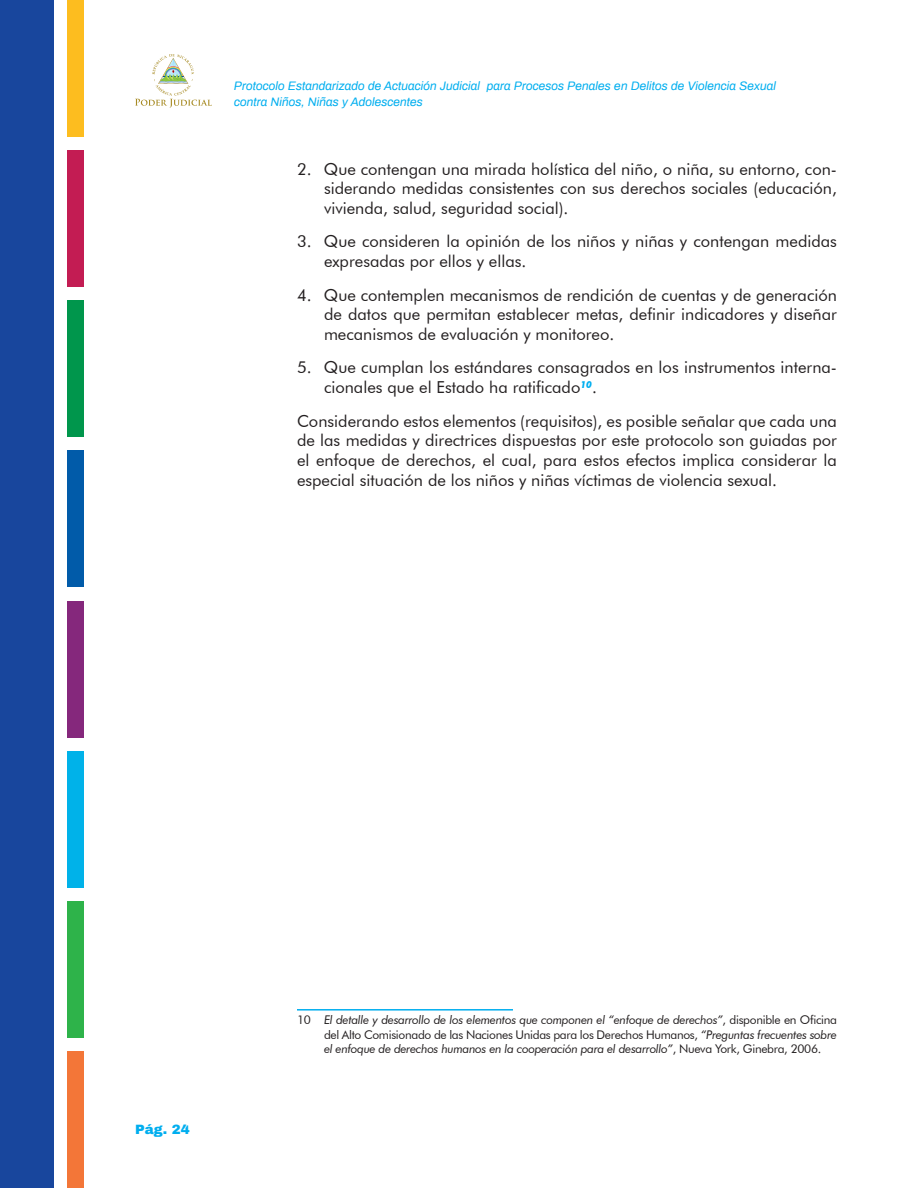
<style>
.page{position:relative;width:918px;height:1188px;background:#fff}
.page>*{position:absolute;margin:0;border:0;box-sizing:border-box;transform-origin:0 0}
.Enumerativo_1{font:16.5px/19.8px "Futura BT";color:#231f20;text-align:justify}
.t1{font:900 13.5px "Archivo";color:#00aeef}
.Citas_a_pie{font:italic 12px/14.4px "Futura BT";letter-spacing:-.025em;color:#231f20;text-align:justify}
.t2{font:italic 12px/15.8px "Archivo";color:#00aeef}
.s1{font-style:normal}
</style>
<div class="page">
<div style="left:0;top:0;width:54px;height:1188px;background:#18469d"></div>
<div style="left:68px;top:1051px;width:16px;height:137px;background:#f37638"></div>
<div style="left:68px;top:901px;width:16px;height:137px;background:#2eb34a"></div>
<div style="left:68px;top:751px;width:16px;height:137px;background:#00b2e9"></div>
<div style="left:68px;top:601px;width:16px;height:136px;background:#85287c"></div>
<div style="left:68px;top:451px;width:16px;height:136px;background:#015ba9"></div>
<div style="left:68px;top:300px;width:16px;height:137px;background:#00964c"></div>
<div style="left:68px;top:150px;width:16px;height:137px;background:#c31c53"></div>
<div style="left:68px;top:0;width:16px;height:137px;background:#fdbd1f"></div>
<svg style="left:135px;top:54px;width:77px;height:54px"></svg>
<hr style="left:297px;top:1009px;width:216px;height:2px;background:#00aeef">
<p class="t2" style="left:234px;top:77px;width:544px">Protocolo Estandarizado de Actuación Judicial para Procesos Penales en Delitos de Violencia Sexual contra Niños, Niñas y Adolescentes</p>
<p class="Enumerativo_1" style="left:324px;top:159px;width:514px;text-indent:-27px">2. Que contengan una mirada holística del niño, o niña, su entorno, con&shy;siderando medidas consistentes con sus derechos sociales (educación, vivienda, salud, seguridad social).</p>
<p class="Enumerativo_1" style="left:324px;top:232px;width:514px;text-indent:-27px">3. Que consideren la opinión de los niños y niñas y contengan medidas expresadas por ellos y ellas.</p>
<p class="Enumerativo_1" style="left:324px;top:285px;width:514px;text-indent:-27px">4. Que contemplen mecanismos de rendición de cuentas y de generación de datos que permitan establecer metas, definir indicadores y diseñar mecanismos de evaluación y monitoreo.</p>
<p class="Enumerativo_1" style="left:324px;top:358px;width:514px;text-indent:-27px">5. Que cumplan los estándares consagrados en los instrumentos interna&shy;cionales que el Estado ha ratificado<sup>10</sup>.</p>
<p class="Enumerativo_1" style="left:297px;top:411px;width:542px">Considerando estos elementos (requisitos), es posible señalar que cada una de las medidas y directrices dispuestas por este protocolo son guiadas por el enfoque de derechos, el cual, para estos efectos implica considerar la especial situación de los niños y niñas víctimas de violencia sexual.</p>
<p class="t1" style="left:135px;top:1121px;width:56px">Pág. 24</p>
<p class="Citas_a_pie" style="left:324px;top:1013px;width:515px;text-indent:-27px"><span class="s1">10</span> El detalle y desarrollo de los elementos que componen el “enfoque de derechos”<span class="s1">, disponible en Oficina del Alto Comisionado de las Naciones Unidas para los Derechos Humanos,</span> “Preguntas frecuentes sobre el enfoque de derechos humanos en la cooperación para el desarrollo”<span class="s1">, Nueva York, Ginebra, 2006.</span></p>
</div>
